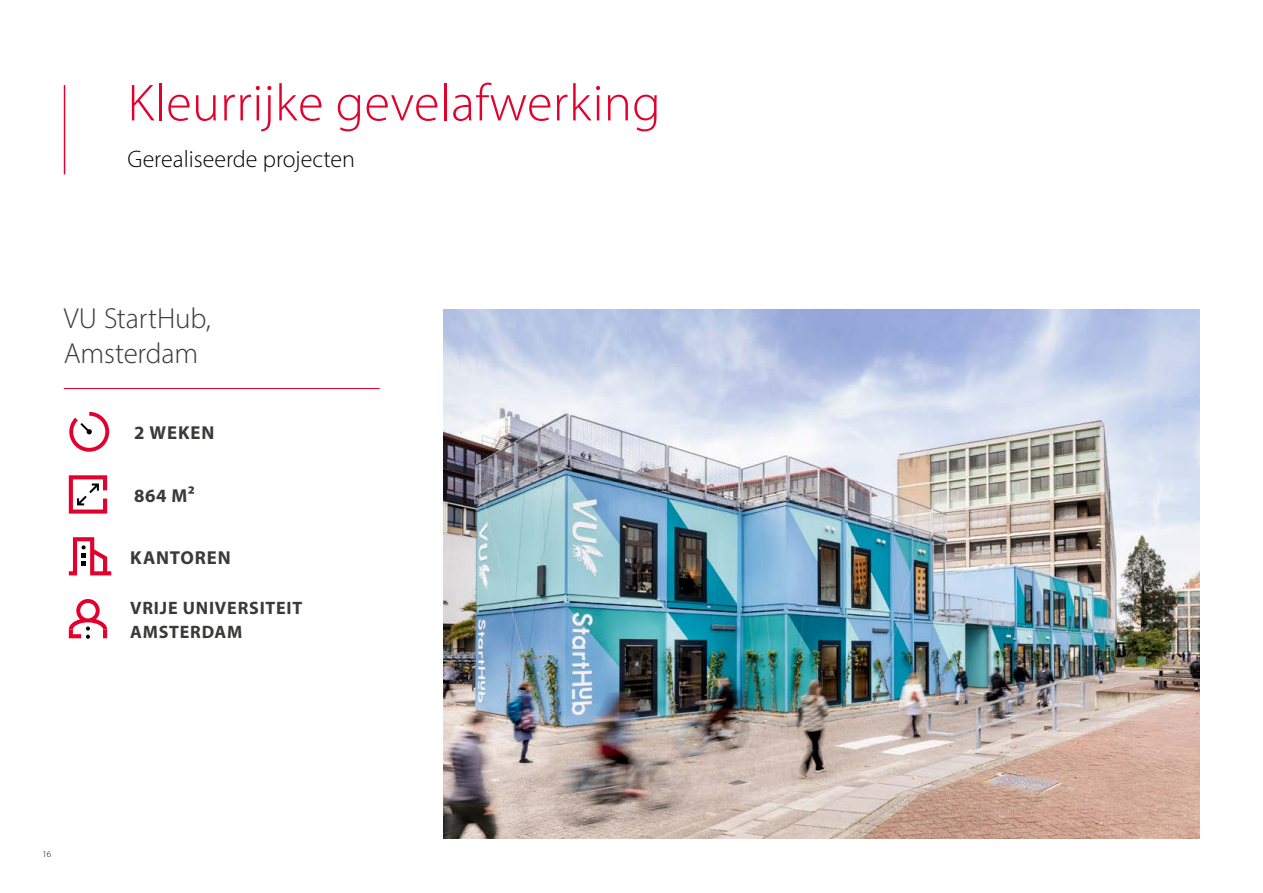
<style>
.page{position:relative;width:1263px;height:893px;background:#fff}
.page>*{position:absolute;margin:0;border:0;box-sizing:border-box;transform-origin:0 0}
.t1{font:300 52.5px "Myriad Pro";letter-spacing:.005em;color:#e4002d}
.t2{font:300 29.1px/35px "Myriad Pro";letter-spacing:-.005em;color:#3a3a39}
.t3{font:300 24px "Myriad Pro";color:#000}
.t4{font:700 18.75px "Myriad Pro";letter-spacing:.045em;color:#3a3a39}
.t5{font:700 18px/24px "Myriad Pro";letter-spacing:.045em;color:#3a3a39}
.t6{font:300 9px "Myriad Pro";color:#000}
</style>
<div class="page">
<svg style="left:69px;top:412px;width:40px;height:40px"></svg>
<svg style="left:69px;top:475px;width:38px;height:39px"></svg>
<svg style="left:69px;top:537px;width:42px;height:38px"></svg>
<svg style="left:69px;top:599px;width:38px;height:40px"></svg>
<hr style="left:64px;top:388px;width:316px;height:1px;background:#e4002d">
<img style="left:443px;top:309px;width:756px;height:530px">
<hr style="left:64px;top:85px;width:1px;height:89px;background:#e4002d">
<h1 class="t1" style="left:128px;top:83px;width:535px">Kleurrijke gevelafwerking</h1>
<h3 class="t3" style="left:128px;top:150px;width:229px">Gerealiseerde projecten</h3>
<h2 class="t2" style="left:64px;top:303px;width:149px">VU StartHub,<br>Amsterdam</h2>
<p class="t4" style="left:134px;top:423px;width:82px">2 WEKEN</p>
<p class="t4" style="left:134px;top:486px;width:62px">864 M²</p>
<p class="t4" style="left:130px;top:548px;width:102px">KANTOREN</p>
<p class="t5" style="left:130px;top:596px;width:174px">VRIJE UNIVERSITEIT<br>AMSTERDAM</p>
<p class="t6" style="left:43px;top:851px;width:10px">16</p>
</div>
